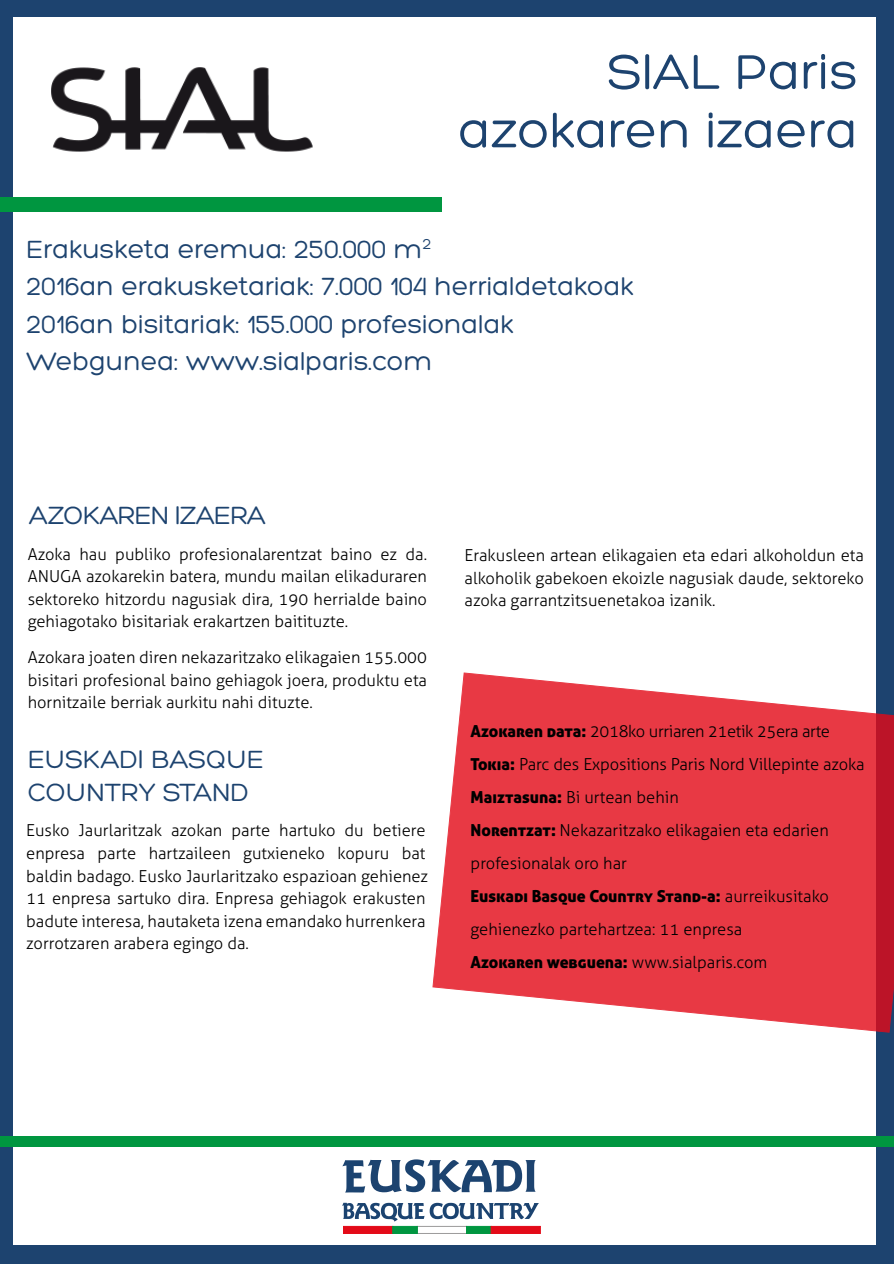
<style>
.page{position:relative;width:894px;height:1264px;background:#fff}
.page>*{position:absolute;margin:0;border:0;box-sizing:border-box;transform-origin:0 0}
.t1{font:52.5px/58.5px "Hero";color:#1d436f;text-align:right}
.t2{font:27px/37.5px "Hero";color:#1d436f}
.t3{font:27px "Hero";letter-spacing:-.035em;color:#1d436f}
.t4{font:300 16.5px/22.5px "Aller";color:#000;text-align:justify}
.t5{font:16.5px "Aller Display";color:#000}
.s1{font-family:"Aller Display";font-weight:400}
.s2{font-family:"Aller";font-weight:300}
</style>
<div class="page">
<div style="left:0;top:0;width:893px;height:1263px;background:#1d436f"></div>
<div style="left:14px;top:17px;width:861px;height:1226px;background:#fff"></div>
<div style="left:0;top:197px;width:442px;height:15px;background:#009640"></div>
<svg style="left:433px;top:672px;width:460px;height:359px;background:#e8535d"></svg>
<svg style="left:342px;top:1202px;width:198px;height:31px"></svg>
<svg style="left:342px;top:1159px;width:193px;height:33px"></svg>
<div style="left:0;top:1136px;width:893px;height:10px;background:#009640"></div>
<img style="left:51px;top:67px;width:262px;height:85px">
<h1 class="t1" style="left:458px;top:43px;width:401px">SIAL Paris azokaren izaera</h1>
<h2 class="t2" style="left:26px;top:230px;width:609px">Erakusketa eremua: 250.000 m<sup>2<br></sup>2016an erakusketariak: 7.000 104 herrialdetakoak 2016an bisitariak: 155.000 profesionalak Webgunea: www.sialparis.com</h2>
<h2 class="t3" style="left:29px;top:501px;width:238px">AZOKAREN IZAERA</h2>
<p class="t4" style="left:28px;top:542px;width:401px">Azoka hau publiko profesionalarentzat baino ez da.<br>ANUGA azokarekin batera, mundu mailan elikaduraren sektoreko hitzordu nagusiak dira, 190 herrialde baino gehiagotako bisitariak erakartzen baitituzte.</p>
<p class="t4" style="left:28px;top:646px;width:401px">Azokara joaten diren nekazaritzako elikagaien 155.000 bisitari profesional baino gehiagok joera, produktu eta hornitzaile berriak aurkitu nahi dituzte.</p>
<h2 class="t2" style="left:28px;top:743px;width:238px;line-height:32.4px">EUSKADI BASQUE<br>COUNTRY STAND</h2>
<p class="t4" style="left:26px;top:819px;width:403px;text-align:left">Eusko Jaurlaritzak azokan parte hartuko du betiere enpresa parte hartzaileen gutxieneko kopuru bat baldin badago. Eusko Jaurlaritzako espazioan gehienez 11 enpresa sartuko dira. Enpresa gehiagok erakusten badute interesa, hautaketa izena emandako hurrenkera zorrotzaren arabera egingo da.</p>
<p class="t4" style="left:464px;top:544px;width:401px">Erakusleen artean elikagaien eta edari alkoholdun eta alkoholik gabekoen ekoizle nagusiak daude, sektoreko azoka garrantzitsuenetakoa izanik.</p>
<p class="t4" style="left:470px;top:714px;width:395px;line-height:33px;text-align:left"><span class="s1">Azokaren data:</span> 2018ko urriaren 21etik 25era arte <span class="s1">Tokia:</span> Parc des Expositions Paris Nord Villepinte azoka <span class="s1">Maiztasuna:</span> Bi urtean behin<br><span class="s1">Norentzat:</span> Nekazaritzako elikagaien eta edarien profesionalak oro har</p>
<p class="t5" style="left:470px;top:885px;width:360px">Euskadi Basque Country Stand-a: <span class="s2">aurreikusitako</span></p>
<p class="t4" style="left:470px;top:917px;width:273px">gehienezko partehartzea: 11 enpresa</p>
<p class="t5" style="left:470px;top:951px;width:298px">Azokaren webguena: <span class="s2">www.sialparis.com</span></p>
</div>
